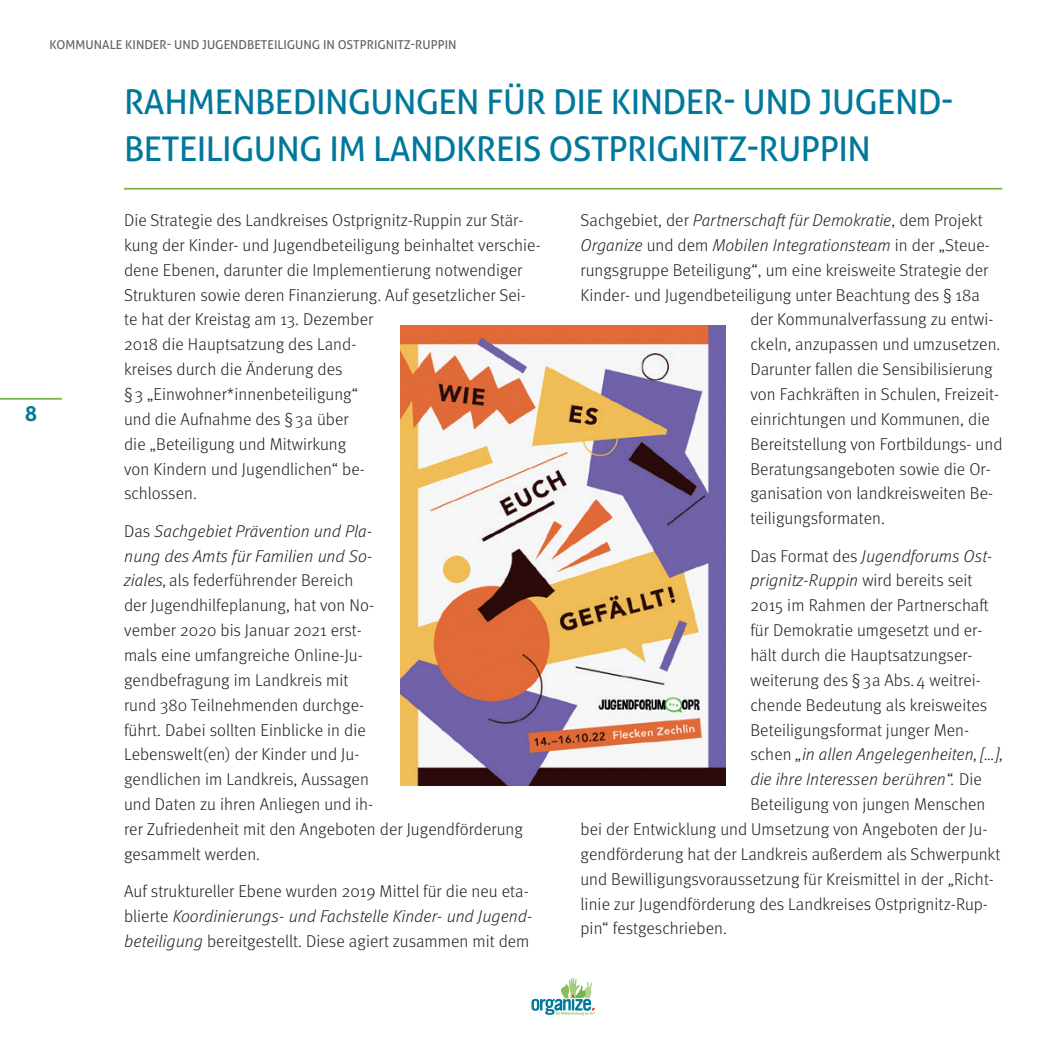
<style>
.page{position:relative;width:1042px;height:1042px;background:#fff}
.page>*{position:absolute;margin:0;border:0;box-sizing:border-box;transform-origin:0 0}
.t1{font:34.12px "Aller";letter-spacing:-.015em;color:#00789b}
.t2{font:700 21px "Aller";color:#00789b}
.t3{font:300 17.15px/24.8px "Meta Pro";letter-spacing:.005em;color:#231f20}
.t4{font:italic 300 17.15px "Meta Pro";letter-spacing:.005em;color:#231f20}
.t5{font:12.25px "Aller";color:#636366}
.s1{font-style:italic}
.s2{font-style:normal}
</style>
<div class="page">
<svg style="left:531px;top:977px;width:64px;height:38px"></svg>
<hr style="left:0;top:398px;width:62px;height:2px;background:#74b643">
<hr style="left:124px;top:188px;width:878px;height:2px;background:#74b643">
<img style="left:401px;top:325px;width:324px;height:460px">
<p class="t5" style="left:50px;top:37px;width:408px">KOMMUNALE KINDER- UND JUGENDBETEILIGUNG IN OSTPRIGNITZ-RUPPIN</p>
<h1 class="t1" style="left:124px;top:81px;width:729px">RAHMENBEDINGUNGEN FÜR DIE KINDER- UND JUGE</h1>
<h1 class="t1" style="left:895px;top:81px;width:40px">ND-</h1>
<h1 class="t1" style="left:124px;top:127px;width:37px">BETEILIGU</h1>
<h1 class="t1" style="left:276px;top:127px;width:333px">NG IM LANDKREIS OSTPRIG</h1>
<h1 class="t1" style="left:679px;top:127px;width:98px">NITZ-RUPPI</h1>
<h1 class="t1" style="left:847px;top:127px;width:25px">N</h1>
<p class="t2" style="left:25px;top:400px;width:14px">8</p>
<p class="t3" style="left:124px;top:207px;width:418px">Die Strategie des Landkreises Ostprignitz-Ruppin zur Stär&shy;kung der Kinder- und Jugendbeteiligung beinhaltet verschie&shy;dene Ebenen, darunter die Implementierung notwendiger Strukturen sowie deren Finanzierung. Auf gesetzlicher Sei&shy;te hat der Kreistag am 13. Dezember<br>2018 die Hauptsatzung des Land-<br>kreises durch die Änderung des<br>§ 3 „Einwohner*innenbeteiligung“<br>und die Aufnahme des § 3a über<br>die „Beteiligung und Mitwirkung<br>von Kindern und Jugendlichen“ be-<br>schlossen.</p>
<p class="t3" style="left:124px;top:517px;width:400px">Das <span class="s1">Sachgebiet Prävention und Pla-<br>nung des Amts für Familien und So-<br>ziales,</span> als federführender Bereich<br>der Jugendhilfeplanung, hat von No-<br>vember 2020 bis Januar 2021 erst-<br>mals eine umfangreiche Online-Ju-<br>gendbefragung im Landkreis mit<br>rund 380 Teilnehmenden durchge-<br>führt. Dabei sollten Einblicke in die<br>Lebenswelt(en) der Kinder und Ju-<br>gendlichen im Landkreis, Aussagen<br>und Daten zu ihren Anliegen und ih-<br>rer Zufriedenheit mit den Angeboten der Jugendförderung gesammelt werden.</p>
<p class="t3" style="left:124px;top:878px;width:410px">Auf struktureller Ebene wurden 2019 Mittel für die neu eta&shy;blierte <span class="s1">Koordinierungs- und Fachstelle Kinder- und Jugend&shy;beteiligung</span> bereitgestellt. Diese agiert zusammen mit dem</p>
<p class="t4" style="left:580px;top:208px;width:404px"><span class="s2">Sachgebiet, der</span> Partnerschaft für Demokratie<span class="s2">, dem Projekt</span></p>
<p class="t4" style="left:580px;top:233px;width:411px">Organize <span class="s2">und dem</span> Mobilen Integrationsteam <span class="s2">in der „Steue-</span></p>
<p class="t3" style="left:580px;top:256px;width:409px">rungsgruppe Beteiligung“, um eine kreisweite Strategie der</p>
<p class="t3" style="left:580px;top:281px;width:401px">Kinder- und Jugendbeteiligung unter Beachtung des § 18a</p>
<p class="t3" style="left:750px;top:306px;width:245px">der Kommunalverfassung zu entwi-</p>
<p class="t3" style="left:750px;top:331px;width:251px">ckeln, anzupassen und umzusetzen.</p>
<p class="t3" style="left:750px;top:356px;width:244px">Darunter fallen die Sensibilisierung</p>
<p class="t3" style="left:750px;top:381px;width:250px">von Fachkräften in Schulen, Freizeit-</p>
<p class="t3" style="left:750px;top:406px;width:241px">einrichtungen und Kommunen, die</p>
<p class="t3" style="left:750px;top:430px;width:254px">Bereitstellung von Fortbildungs- und</p>
<p class="t3" style="left:750px;top:455px;width:242px">Beratungsangeboten sowie die Or-</p>
<p class="t3" style="left:750px;top:480px;width:244px">ganisation von landkreisweiten Be-</p>
<p class="t3" style="left:750px;top:505px;width:136px">teiligungsformaten.</p>
<p class="t4" style="left:750px;top:543px;width:244px"><span class="s2">Das Format des</span> Jugendforums Ost-</p>
<p class="t4" style="left:750px;top:568px;width:224px">prignitz-Ruppin <span class="s2">wird bereits seit</span></p>
<p class="t3" style="left:750px;top:592px;width:240px">2015 im Rahmen der Partnerschaft</p>
<p class="t3" style="left:750px;top:617px;width:233px">für Demokratie umgesetzt und er-</p>
<p class="t3" style="left:750px;top:642px;width:224px">hält durch die Hauptsatzungser-</p>
<p class="t3" style="left:750px;top:666px;width:232px">weiterung des § 3a Abs. 4 weitrei-</p>
<p class="t3" style="left:750px;top:691px;width:238px">chende Bedeutung als kreisweites</p>
<p class="t3" style="left:750px;top:716px;width:220px">Beteiligungsformat junger Men-</p>
<p class="t4" style="left:750px;top:742px;width:253px"><span class="s2">schen</span> „in allen Angelegenheiten, […],</p>
<p class="t4" style="left:750px;top:767px;width:233px">die ihre Interessen berühren“. <span class="s2">Die</span></p>
<p class="t3" style="left:750px;top:791px;width:236px">Beteiligung von jungen Menschen</p>
<p class="t3" style="left:580px;top:816px;width:408px">bei der Entwicklung und Umsetzung von Angeboten der Ju-</p>
<p class="t3" style="left:580px;top:840px;width:421px">gendförderung hat der Landkreis außerdem als Schwerpunkt</p>
<p class="t3" style="left:580px;top:865px;width:415px">und Bewilligungsvoraussetzung für Kreismittel in der „Richt-</p>
<p class="t3" style="left:580px;top:890px;width:409px">linie zur Jugendförderung des Landkreises Ostprignitz-Rup-</p>
<p class="t3" style="left:580px;top:915px;width:148px">pin“ festgeschrieben.</p>
</div>
